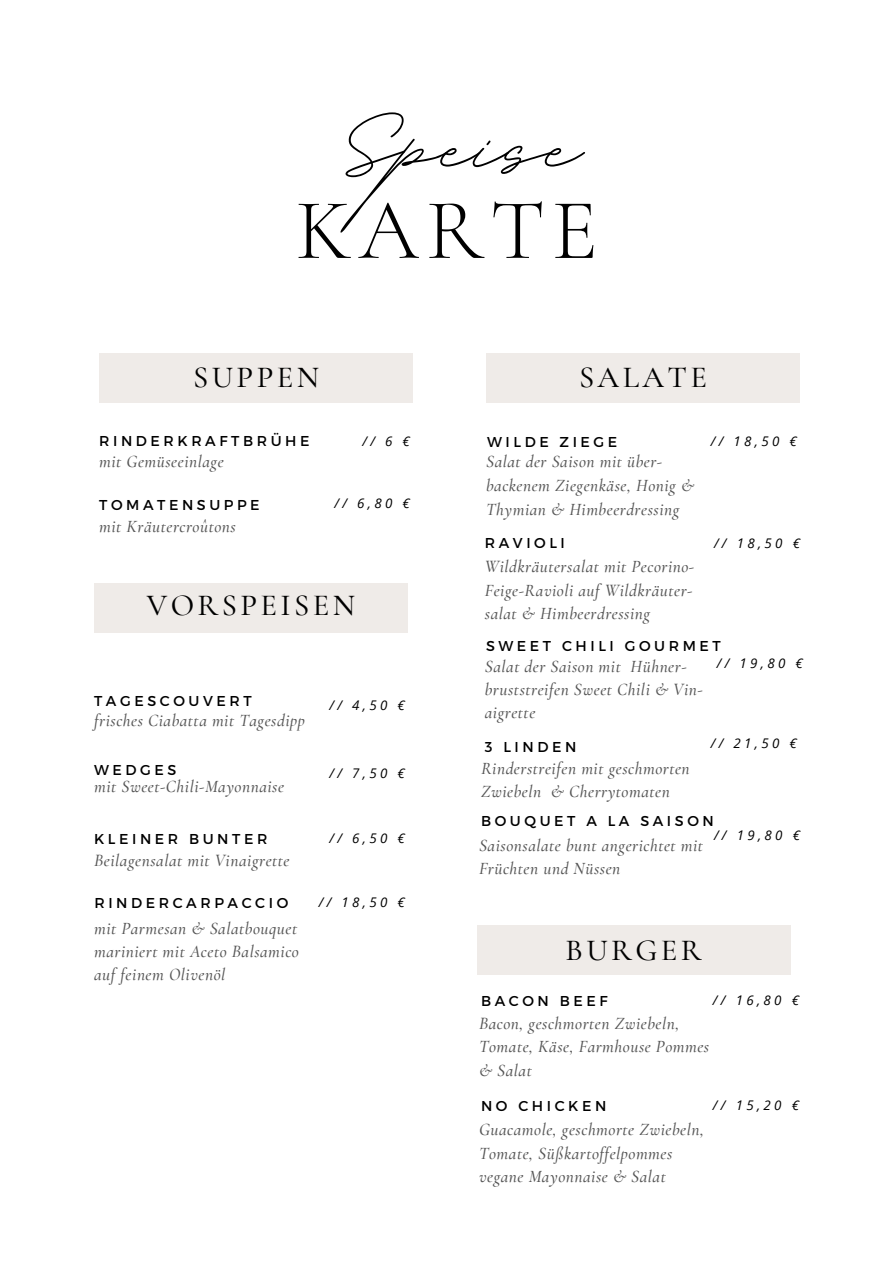
<style>
.page{position:relative;width:893px;height:1264px;background:#fff}
.page>*{position:absolute;margin:0;border:0;box-sizing:border-box;transform-origin:0 0}
.t1{font:162.45px "BD Script";color:#000}
.t2{font:300 86.55px "Cormorant Garamond";letter-spacing:.08em;color:#000}
.t3{font:500 30.6px "Cormorant Garamond";letter-spacing:.11em;color:#000}
.t4{font:italic 500 17.25px/23.4px "Cormorant Garamond";letter-spacing:.03em;color:#545454}
.t5{font:14.25px "Montserrat";letter-spacing:.25em;color:#000}
.t6{font:italic 13.35px "Open Sans";letter-spacing:.25em;color:#000}
</style>
<div class="page">
<div style="left:99px;top:353px;width:314px;height:49px;background:#efebe8"></div>
<div style="left:94px;top:584px;width:314px;height:49px;background:#efebe8"></div>
<div style="left:486px;top:353px;width:313px;height:49px;background:#efebe8"></div>
<div style="left:476px;top:925px;width:314px;height:50px;background:#efebe8"></div>
<p class="t1" style="left:340px;top:38px;width:241px">Speise</p>
<p class="t2" style="left:295px;top:178px;width:304px">KARTE</p>
<p class="t3" style="left:193px;top:358px;width:127px">SUPPEN</p>
<p class="t5" style="left:99px;top:432px;width:212px">RINDERKRAFTBRÜHE</p>
<p class="t4" style="left:99px;top:450px;width:126px">mit Gemüseeinlage</p>
<p class="t5" style="left:99px;top:495px;width:162px">TOMATENSUPPE</p>
<p class="t4" style="left:99px;top:515px;width:138px">mit Kräutercroûtons</p>
<p class="t6" style="left:362px;top:432px;width:49px">//6€</p>
<p class="t6" style="left:334px;top:494px;width:77px">// 6,80 €</p>
<p class="t3" style="left:147px;top:587px;width:210px">VORSPEISEN</p>
<p class="t5" style="left:94px;top:692px;width:159px">TAGESCOUVERT</p>
<p class="t4" style="left:94px;top:709px;width:212px">frisches Ciabatta mit Tagesdipp</p>
<p class="t5" style="left:94px;top:760px;width:84px">WEDGES</p>
<p class="t4" style="left:94px;top:774px;width:191px">mit Sweet-Chili-Mayonnaise</p>
<p class="t6" style="left:329px;top:696px;width:77px">// 4,50 €</p>
<p class="t6" style="left:329px;top:763px;width:77px">// 7,50 €</p>
<p class="t5" style="left:94px;top:829px;width:175px">KLEINER BUNTER</p>
<p class="t4" style="left:94px;top:848px;width:197px">Beilagensalat mit Vinaigrette</p>
<p class="t5" style="left:94px;top:893px;width:195px">RINDERCARPACCIO</p>
<p class="t4" style="left:94px;top:916px;width:205px">mit Parmesan &amp; Salatbouquet</p>
<p class="t4" style="left:94px;top:939px;width:206px">mariniert mit Aceto Balsamico</p>
<p class="t4" style="left:94px;top:963px;width:133px">auf feinem Olivenöl</p>
<p class="t6" style="left:329px;top:828px;width:77px">// 6,50 €</p>
<p class="t6" style="left:319px;top:892px;width:87px">// 18,50 €</p>
<p class="t3" style="left:579px;top:358px;width:129px">SALATE</p>
<p class="t5" style="left:487px;top:433px;width:132px">WILDE ZIEGE</p>
<p class="t4" style="left:486px;top:450px;width:209px">Salat der Saison mit über&shy;backenem Ziegenkäse, Honig &amp;<br>Thymian &amp; Himbeerdressing</p>
<p class="t5" style="left:485px;top:534px;width:82px">RAVIOLI</p>
<p class="t4" style="left:485px;top:555px;width:211px;text-align:justify">Wildkräutersalat mit Pecorino-Feige-Ravioli auf Wildkräuter&shy;salat &amp; Himbeerdressing</p>
<p class="t6" style="left:710px;top:432px;width:87px">// 18,50 €</p>
<p class="t6" style="left:714px;top:534px;width:87px">// 18,50 €</p>
<p class="t5" style="left:486px;top:636px;width:236px">SWEET CHILI GOURMET</p>
<p class="t4" style="left:485px;top:654px;width:219px">Salat der Saison mit Hühner&shy;bruststreifen Sweet Chili &amp; Vin&shy;aigrette</p>
<p class="t6" style="left:716px;top:654px;width:87px">// 19,80 €</p>
<p class="t5" style="left:485px;top:737px;width:93px">3 LINDEN</p>
<p class="t4" style="left:481px;top:756px;width:210px">Rinderstreifen mit geschmorten<br>Zwiebeln &amp; Cherrytomaten</p>
<p class="t6" style="left:710px;top:734px;width:87px">// 21,50 €</p>
<p class="t5" style="left:481px;top:812px;width:234px">BOUQUET A LA SAISON</p>
<p class="t4" style="left:479px;top:833px;width:225px">Saisonsalate bunt angerichtet mit<br>Früchten und Nüssen</p>
<p class="t6" style="left:714px;top:825px;width:87px">// 19,80 €</p>
<p class="t3" style="left:565px;top:932px;width:138px">BURGER</p>
<p class="t5" style="left:481px;top:992px;width:128px">BACON BEEF</p>
<p class="t4" style="left:479px;top:1011px;width:232px">Bacon, geschmorten Zwiebeln,<br>Tomate, Käse, Farmhouse Pommes &amp; Salat</p>
<p class="t5" style="left:481px;top:1096px;width:127px">NO CHICKEN</p>
<p class="t4" style="left:479px;top:1118px;width:226px">Guacamole, geschmorte Zwiebeln,<br>Tomate, Süßkartoffelpommes vegane Mayonnaise &amp; Salat</p>
<p class="t6" style="left:713px;top:991px;width:87px">// 16,80 €</p>
<p class="t6" style="left:713px;top:1095px;width:87px">// 15,20 €</p>
</div>
